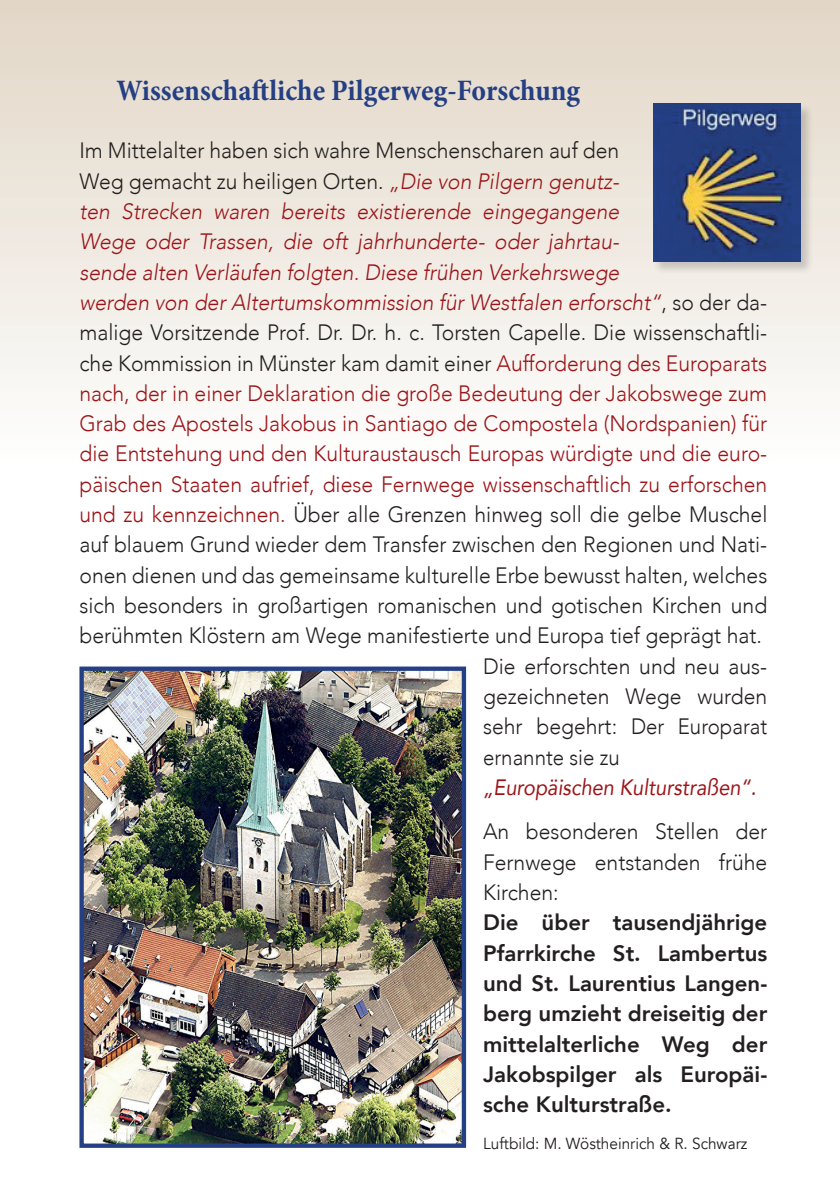
<style>
.page{position:relative;width:840px;height:1191px;background:#fff}
.page>*{position:absolute;margin:0;border:0;box-sizing:border-box;transform-origin:0 0}
.t1{font:700 condensed 30px "Minion Pro";color:#243f83}
.t2{font:300 22.2px/30.4px "Avenir";color:#231f20;text-align:justify;scale:.95 1}
.t3{font:300 22.2px "Avenir";color:#9c1418;scale:.95 1}
.t4{font:italic 300 22.2px "Avenir";color:#9c1418;scale:.95 1}
.t5{font:800 22.2px/30.4px "Avenir";color:#231f20;text-align:justify}
.t6{font:italic 22.2px "Avenir";color:#9c1418;scale:.9 1}
.t7{font:300 22.2px "Avenir";color:#231f20;scale:.92 1}
.t8{font:16px "Avenir";color:#231f20;scale:.96 1}
.s1{font-style:italic;color:#9c1418}
.s2{font-style:normal;color:#231f20}
.s3{color:#9c1418}
</style>
<div class="page">
<div style="left:0;top:0;width:839px;height:680px;background:linear-gradient(to bottom,#e4d9ca,#fff)"></div>
<img style="left:84px;top:671px;width:377px;height:471px">
<div style="left:79px;top:666px;width:387px;height:481px;border:4px solid #243f83"></div>
<div style="left:653px;top:104px;width:159px;height:171px;background:#231f20;opacity:.2"></div>
<img style="left:653px;top:104px;width:147px;height:158px">
<h1 class="t1" style="left:116px;top:70px;width:465px">Wissenschaftliche Pilgerweg-Forschung</h1>
<p class="t2" style="left:79px;top:135px;width:569px">Im Mittelalter haben sich wahre Menschenscharen auf den</p>
<p class="t2" style="left:79px;top:166px;width:569px">Weg gemacht zu heiligen Orten. <span class="s1">„Die von Pilgern genutz-</span></p>
<p class="t4" style="left:79px;top:198px;width:569px">ten Strecken waren bereits existierende eingegangene</p>
<p class="t4" style="left:79px;top:228px;width:569px">Wege oder Trassen, die oft jahrhunderte- oder jahrtau-</p>
<p class="t4" style="left:79px;top:259px;width:569px">sende alten Verläufen folgten. Diese frühen Verkehrswege</p>
<p class="t4" style="left:79px;top:289px;width:725px">werden von der Altertumskommission für Westfalen erforscht“<span class="s2">, so der da-</span></p>
<p class="t2" style="left:79px;top:317px;width:725px">malige Vorsitzende Prof. Dr. Dr. h. c. Torsten Capelle. Die wissenschaftli-</p>
<p class="t2" style="left:79px;top:348px;width:725px">che Kommission in Münster kam damit einer <span class="s3">Aufforderung des Europarats</span></p>
<p class="t3" style="left:79px;top:380px;width:725px">nach, der in einer Deklaration die große Bedeutung der Jakobswege zum</p>
<p class="t3" style="left:79px;top:410px;width:725px">Grab des Apostels Jakobus in Santiago de Compostela (Nordspanien) für</p>
<p class="t3" style="left:79px;top:441px;width:725px">die Entstehung und den Kulturaustausch Europas würdigte und die euro-</p>
<p class="t3" style="left:79px;top:471px;width:725px">päischen Staaten aufrief, diese Fernwege wissenschaftlich zu erforschen</p>
<p class="t2" style="left:79px;top:499px;width:725px"><span class="s3">und zu kennzeichnen.</span> Über alle Grenzen hinweg soll die gelbe Muschel</p>
<p class="t2" style="left:79px;top:529px;width:725px">auf blauem Grund wieder dem Transfer zwischen den Regionen und Nati-</p>
<p class="t2" style="left:79px;top:560px;width:725px">onen dienen und das gemeinsame kulturelle Erbe bewusst halten, welches</p>
<p class="t2" style="left:79px;top:590px;width:725px">sich besonders in großartigen romanischen und gotischen Kirchen und</p>
<p class="t2" style="left:79px;top:620px;width:719px">berühmten Klöstern am Wege manifestierte und Europa tief geprägt hat.</p>
<p class="t2" style="left:483px;top:651px;width:300px">Die erforschten und neu aus-</p>
<p class="t2" style="left:483px;top:681px;width:300px">gezeichneten Wege wurden</p>
<p class="t2" style="left:483px;top:711px;width:300px">sehr begehrt: Der Europarat</p>
<p class="t7" style="left:483px;top:744px;width:150px">ernannte sie zu</p>
<p class="t6" style="left:483px;top:773px;width:305px">„Europäischen Kulturstraßen“.</p>
<p class="t2" style="left:483px;top:816px;width:300px">An besonderen Stellen der Fernwege entstanden frühe Kirchen:</p>
<p class="t5" style="left:483px;top:907px;width:285px">Die über tausendjährige Pfarrkirche St. Lambertus und St. Laurentius Langen&shy;berg umzieht dreiseitig der mittelalterliche Weg der Jakobspilger als Europäi&shy;sche Kulturstraße.</p>
<p class="t8" style="left:483px;top:1133px;width:276px">Luftbild: M. Wöstheinrich &amp; R. Schwarz</p>
</div>
